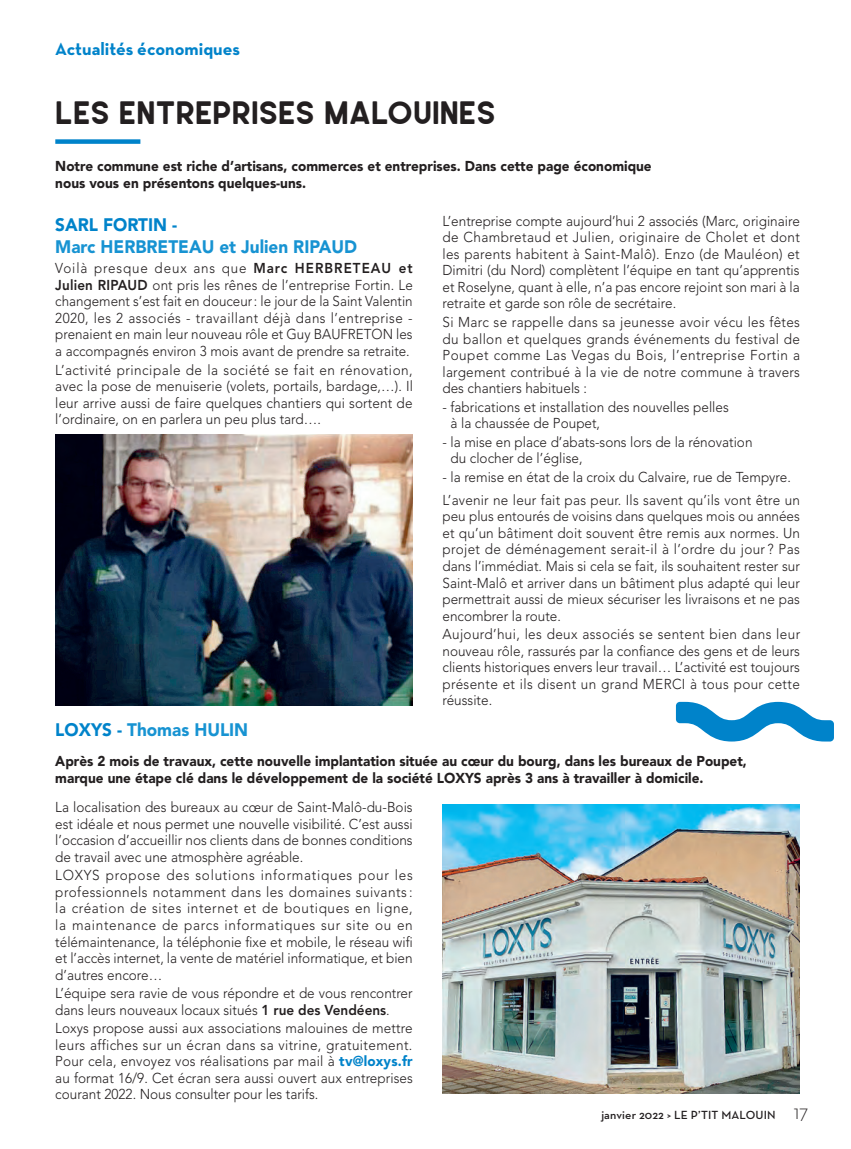
<style>
.page{position:relative;width:851px;height:1149px;background:#fff}
.page>*{position:absolute;margin:0;border:0;box-sizing:border-box;transform-origin:0 0}
.t1{font:700 33px "Leo Semi Rounded";color:#231f20}
.t2{font:900 18px "Avenir LT";color:#1793d2;scale:.95 1}
.t3{font:700 18px "Neutra Text";color:#0083ca}
.t4{font:900 18px "Avenir LT";color:#0083ca;scale:.95 1}
.t5{font:300 14.25px/16.5px "Avenir LT Std";color:#231f20;text-align:justify;scale:.95 1}
.t6{font:300 14.25px/16.5px "Avenir LT Std";color:#231f20;text-align:justify;scale:.94 1}
.t7{font:900 14.25px/17.1px "Avenir LT";color:#231f20;scale:.95 1}
.t8{font:600 12px "Neutra Text";letter-spacing:.01em;color:#231f20}
.s1{font-weight:800}
.s2{color:#0083ca}
.s3{font-weight:900;color:#0083ca}
.s4{font-weight:300;font-size:21px}
</style>
<div class="page">
<svg style="left:675px;top:701px;width:158px;height:40px"></svg>
<div style="left:55px;top:139px;width:85px;height:5px;background:#0083ca"></div>
<img style="left:55px;top:434px;width:357px;height:271px">
<img style="left:442px;top:804px;width:357px;height:289px">
<p class="t3" style="left:55px;top:38px;width:186px">Actualités économiques</p>
<h1 class="t1" style="left:55px;top:95px;width:442px">LES ENTREPRISES MALOUINES</h1>
<p class="t7" style="left:55px;top:157px;width:629px">Notre commune est riche d’artisans, commerces et entreprises. Dans cette page économique nous vous en présentons quelques-uns.</p>
<p class="t4" style="left:55px;top:214px;width:130px">SARL FORTIN -</p>
<p class="t2" style="left:55px;top:235px;width:319px">Marc HERBRETEAU et Julien RIPAUD</p>
<p class="t6" style="left:55px;top:260px;width:382px">Voilà presque deux ans que <span class="s1">Marc HERBRETEAU et Julien RIPAUD</span> ont pris les rênes de l’entreprise Fortin. Le changement s’est fait en douceur: le jour de la Saint Valentin 2020, les 2 associés - travaillant déjà dans l’entreprise - prenaient en main leur nouveau rôle et Guy BAUFRETON les a accompagnés environ 3 mois avant de prendre sa retraite.</p>
<p class="t5" style="left:55px;top:361px;width:378px">L’activité principale de la société se fait en rénovation, avec la pose de menuiserie (volets, portails, bardage,…). Il leur arrive aussi de faire quelques chantiers qui sortent de l’ordinaire, on en parlera un peu plus tard….</p>
<p class="t5" style="left:442px;top:213px;width:377px">L’entreprise compte aujourd’hui 2 associés (Marc, originaire de Chambretaud et Julien, originaire de Cholet et dont les parents habitent à Saint-Malô). Enzo (de Mauléon) et Dimitri (du Nord) complètent l’équipe en tant qu’apprentis et Roselyne, quant à elle, n’a pas encore rejoint son mari à la retraite et garde son rôle de secrétaire.</p>
<p class="t5" style="left:442px;top:314px;width:378px">Si Marc se rappelle dans sa jeunesse avoir vécu les fêtes du ballon et quelques grands événements du festival de Poupet comme Las Vegas du Bois, l’entreprise Fortin a largement contribué à la vie de notre commune à travers des chantiers habituels :</p>
<p class="t5" style="left:450px;top:398px;width:294px;text-indent:-8px">- fabrications et installation des nouvelles pelles à la chaussée de Poupet,</p>
<p class="t5" style="left:450px;top:433px;width:319px;text-indent:-8px">- la mise en place d’abats-sons lors de la rénovation du clocher de l’église,</p>
<p class="t5" style="left:442px;top:465px;width:377px;line-height:22.8px">- la remise en état de la croix du Calvaire, rue de Tempyre.<br>L’avenir ne leur fait pas peur. Ils savent qu’ils vont être un</p>
<p class="t5" style="left:442px;top:508px;width:378px">peu plus entourés de voisins dans quelques mois ou années et qu’un bâtiment doit souvent être remis aux normes. Un projet de déménagement serait-il à l’ordre du jour ? Pas dans l’immédiat. Mais si cela se fait, ils souhaitent rester sur Saint-Malô et arriver dans un bâtiment plus adapté qui leur permettrait aussi de mieux sécuriser les livraisons et ne pas encombrer la route.</p>
<p class="t5" style="left:442px;top:626px;width:378px">Aujourd’hui, les deux associés se sentent bien dans leur nouveau rôle, rassurés par la confiance des gens et de leurs clients historiques envers leur travail… L’activité est toujours présente et ils disent un grand MERCI à tous pour cette réussite.</p>
<p class="t2" style="left:55px;top:718px;width:204px"><span class="s2">LOXYS -</span> Thomas HULIN</p>
<p class="t7" style="left:55px;top:752px;width:729px">Après 2 mois de travaux, cette nouvelle implantation située au cœur du bourg, dans les bureaux de Poupet, marque une étape clé dans le développement de la société LOXYS après 3 ans à travailler à domicile.</p>
<p class="t5" style="left:55px;top:798px;width:377px">La localisation des bureaux au cœur de Saint-Malô-du-Bois est idéale et nous permet une nouvelle visibilité. C’est aussi l’occasion d’accueillir nos clients dans de bonnes conditions de travail avec une atmosphère agréable.</p>
<p class="t5" style="left:55px;top:867px;width:378px">LOXYS propose des solutions informatiques pour les professionnels notamment dans les domaines suivants : la création de sites internet et de boutiques en ligne, la maintenance de parcs informatiques sur site ou en télémaintenance, la téléphonie fixe et mobile, le réseau wifi et l’accès internet, la vente de matériel informatique, et bien d’autres encore…</p>
<p class="t5" style="left:55px;top:984px;width:377px">L’équipe sera ravie de vous répondre et de vous rencontrer dans leurs nouveaux locaux situés <span class="s1">1 rue des Vendéens</span>.</p>
<p class="t5" style="left:55px;top:1019px;width:378px">Loxys propose aussi aux associations malouines de mettre leurs affiches sur un écran dans sa vitrine, gratuitement.<br>Pour cela, envoyez vos réalisations par mail à <span class="s3">tv@loxys.fr </span>au format 16/9. Cet écran sera aussi ouvert aux entreprises courant 2022. Nous consulter pour les tarifs.</p>
<p class="t8" style="left:601px;top:1107px;width:208px">janvier 2022 &gt; LE P’TIT MALOUIN <span class="s4">17</span></p>
</div>
